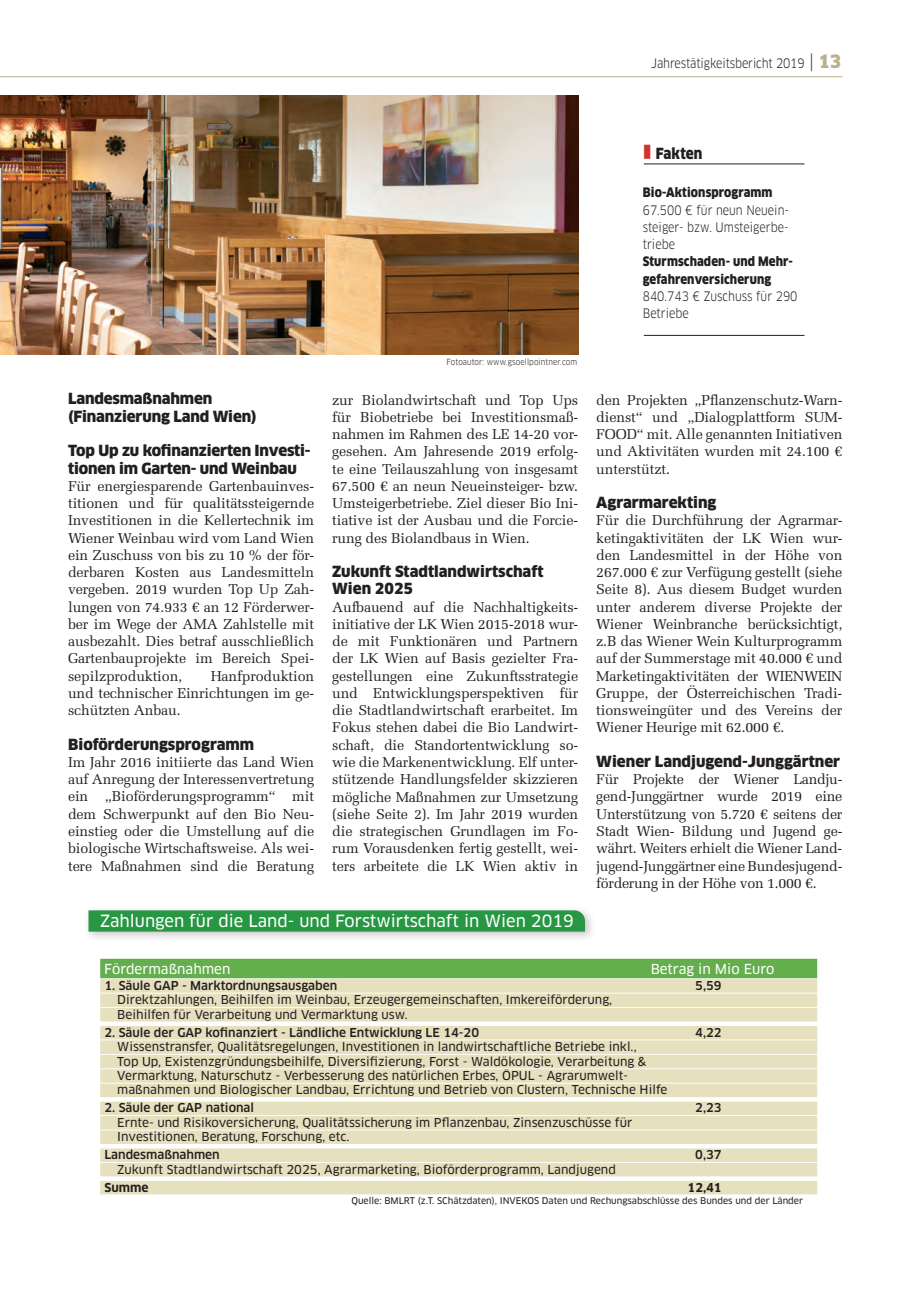
<style>
.page{position:relative;width:919px;height:1289px;background:#fff}
.page>*{position:absolute;margin:0;border:0;box-sizing:border-box;transform-origin:0 0}
.t1{font:16.5px "Clan OT News";color:#fff}
.t2{font:900 15px/17.2px "Clan OT";letter-spacing:-.01em;color:#231f20}
.t3{font:900 15px "Clan OT";letter-spacing:-.01em;color:#231f20;scale:.9 1}
.t4{font:14.25px/17.2px "Melior LT Std";letter-spacing:-.01em;color:#231f20;text-align:justify}
.t5{font:13.5px "Clan OT News";color:#fff}
.t6{font:12.75px/17.2px "Clan OT";color:#231f20;text-align:justify;scale:.87 1}
.t7{font:900 12.75px/17.2px "Clan OT";letter-spacing:.01em;color:#231f20;scale:.9 1}
.t8{font:12px/14.4px "Clan OT News";color:#231f20}
.t9{font:500 12px "Clan OT";color:#231f20}
.t10{font:700 12px "Clan OT";color:#231f20}
.t11{font:9px "Clan OT News";color:#231f20}
.t12{font:8.25px "Clan OT";letter-spacing:.01em;color:#231f20;scale:.9 1}
.s1{font-size:18px}
.s2{font-weight:900;font-size:18px;color:#b9b289}
.s3{color:#fff}
</style>
<div class="page">
<hr style="left:13px;top:76px;width:829px;height:1px;background:#b9b289">
<svg style="left:0;top:76px;width:13px;height:1px"></svg>
<hr style="left:643px;top:164px;width:161px;height:1px;background:#231f20">
<hr style="left:643px;top:335px;width:161px;height:1px;background:#231f20">
<img style="left:0;top:95px;width:578px;height:259px">
<svg style="left:100px;top:978px;width:478px;height:76px"></svg>
<div style="left:100px;top:958px;width:717px;height:20px;background:#64ae4d"></div>
<div style="left:100px;top:979px;width:717px;height:13px;background:#e7e0be"></div>
<div style="left:100px;top:993px;width:717px;height:14px;background:#e7e0be"></div>
<div style="left:100px;top:1007px;width:717px;height:14px;background:#e7e0be"></div>
<div style="left:100px;top:1025px;width:717px;height:14px;background:#e7e0be"></div>
<div style="left:100px;top:1040px;width:717px;height:13px;background:#e7e0be"></div>
<div style="left:100px;top:1054px;width:717px;height:14px;background:#e7e0be"></div>
<div style="left:100px;top:1069px;width:717px;height:13px;background:#e7e0be"></div>
<div style="left:100px;top:1083px;width:717px;height:14px;background:#e7e0be"></div>
<div style="left:100px;top:1101px;width:717px;height:14px;background:#e7e0be"></div>
<div style="left:100px;top:1115px;width:717px;height:14px;background:#e7e0be"></div>
<div style="left:100px;top:1130px;width:717px;height:13px;background:#e7e0be"></div>
<div style="left:100px;top:1148px;width:717px;height:13px;background:#e7e0be"></div>
<div style="left:100px;top:1162px;width:717px;height:14px;background:#e7e0be"></div>
<div style="left:100px;top:1180px;width:717px;height:14px;background:#e7e0be"></div>
<div style="left:83px;top:904px;width:513px;height:39px;background:#231f20;opacity:.25"></div>
<div style="left:88px;top:910px;width:497px;height:21px;background:#289743"></div>
<p class="t6" style="left:651px;top:54px;width:220px">Jahrestätigkeitsbericht 2019 <span class="s1">|</span> <span class="s2">13</span></p>
<p class="t2" style="left:68px;top:390px;width:190px">Landesmaßnahmen (Finanzierung Land Wien)</p>
<p class="t2" style="left:68px;top:442px;width:244px">Top Up zu kofinanzierten Investi&shy;tionen im Garten- und Weinbau</p>
<p class="t4" style="left:68px;top:477px;width:247px">Für energiesparende Gartenbauinves&shy;titionen und für qualitätssteigernde Investitionen in die Kellertechnik im Wiener Weinbau wird vom Land Wien ein Zuschuss von bis zu 10 % der för&shy;derbaren Kosten aus Landesmitteln vergeben. 2019 wurden Top Up Zah&shy;lungen von 74.933 € an 12 Förderwer&shy;ber im Wege der AMA Zahlstelle mit ausbezahlt. Dies betraf ausschließlich Gartenbauprojekte im Bereich Spei&shy;sepilzproduktion,</p>
<p class="t4" style="left:68px;top:667px;width:247px;text-indent:143px">Hanfproduktion und technischer Einrichtungen im ge&shy;schützten Anbau.</p>
<p class="t2" style="left:68px;top:735px;width:187px">Bioförderungsprogramm</p>
<p class="t4" style="left:68px;top:753px;width:247px">Im Jahr 2016 initiierte das Land Wien auf Anregung der Interessenvertretung ein „Bioförderungsprogramm“ mit dem Schwerpunkt auf den Bio Neu&shy;einstieg oder die Umstellung auf die biologische Wirtschaftsweise. Als wei&shy;tere Maßnahmen sind die Beratung</p>
<p class="t12" style="left:446px;top:357px;width:147px">Fotoautor: www.gsoellpointner.com</p>
<p class="t4" style="left:332px;top:391px;width:247px">zur Biolandwirtschaft und Top Ups für Biobetriebe bei Investitionsmaß&shy;nahmen im Rahmen des LE 14-20 vor&shy;gesehen. Am Jahresende 2019 erfolg&shy;te eine Teilauszahlung von insgesamt 67.500 € an neun Neueinsteiger- bzw.<br>Umsteigerbetriebe. Ziel dieser Bio Ini&shy;tiative ist der Ausbau und die Forcie&shy;rung des Biolandbaus in Wien.</p>
<p class="t2" style="left:332px;top:563px;width:213px">Zukunft Stadtlandwirtschaft<br>Wien 2025</p>
<p class="t4" style="left:332px;top:598px;width:247px">Aufbauend auf die Nachhaltigkeits&shy;initiative der LK Wien 2015-2018 wur&shy;de mit Funktionären und Partnern der LK Wien auf Basis gezielter Fra&shy;gestellungen eine Zukunftsstrategie und Entwicklungsperspektiven für die Stadtlandwirtschaft erarbeitet. Im Fokus stehen dabei die Bio Landwirt&shy;schaft, die Standortentwicklung so&shy;wie die Markenentwicklung. Elf unter&shy;stützende Handlungsfelder skizzieren mögliche Maßnahmen zur Umsetzung (siehe Seite 2). Im Jahr 2019 wurden die strategischen Grundlagen im Fo&shy;rum Vorausdenken fertig gestellt, wei&shy;ters arbeitete die LK Wien aktiv in</p>
<p class="t1" style="left:100px;top:910px;width:475px">Zahlungen für die Land- und Forstwirtschaft in Wien 2019</p>
<p class="t3" style="left:642px;top:145px;width:68px"><span class="s3">○</span> Fakten</p>
<p class="t7" style="left:642px;top:184px;width:146px">Bio-Aktionsprogramm</p>
<p class="t6" style="left:642px;top:201px;width:170px">67.500 € für neun Neuein&shy;steiger- bzw. Umsteigerbe&shy;triebe</p>
<p class="t7" style="left:642px;top:253px;width:168px">Sturmschaden- und Mehr&shy;gefahrenversicherung</p>
<p class="t6" style="left:642px;top:287px;width:179px">840.743 € Zuschuss für 290<br>Betriebe</p>
<p class="t4" style="left:596px;top:391px;width:247px">den Projekten „Pflanzenschutz-Warn&shy;dienst“ und „Dialogplattform SUM-FOOD“ mit. Alle genannten Initiativen und Aktivitäten wurden mit 24.100 € unterstützt.</p>
<p class="t2" style="left:596px;top:494px;width:122px">Agrarmarekting</p>
<p class="t4" style="left:596px;top:512px;width:247px">Für die Durchführung der Agrarmar&shy;ketingaktivitäten der LK Wien wur&shy;den Landesmittel in der Höhe von 267.000 € zur Verfügung gestellt (siehe Seite 8). Aus diesem Budget wurden unter anderem diverse Projekte der Wiener Weinbranche berücksichtigt, z.B das Wiener Wein Kulturprogramm auf der Summerstage mit 40.000 € und Marketingaktivitäten der WIENWEIN Gruppe, der Österreichischen Tradi&shy;tionsweingüter und des Vereins der Wiener Heurige mit 62.000 €.</p>
<p class="t2" style="left:596px;top:752px;width:245px">Wiener Landjugend-Junggärtner</p>
<p class="t4" style="left:596px;top:770px;width:247px">Für Projekte der Wiener Landju&shy;gend-Junggärtner wurde 2019 eine Unterstützung von 5.720 € seitens der Stadt Wien- Bildung und Jugend ge&shy;währt. Weiters erhielt die Wiener Land&shy;jugend-Junggärtner eine Bundesjugend&shy;förderung in der Höhe von 1.000 €.</p>
<p class="t5" style="left:104px;top:961px;width:128px">Fördermaßnahmen</p>
<p class="t5" style="left:650px;top:961px;width:125px">Betrag in Mio Euro</p>
<p class="t9" style="left:104px;top:978px;width:234px">1. Säule GAP - Marktordnungsausgaben</p>
<p class="t9" style="left:695px;top:978px;width:28px">5,59</p>
<p class="t8" style="left:117px;top:992px;width:496px">Direktzahlungen, Beihilfen im Weinbau, Erzeugergemeinschaften, Imkereiförderung,<br>Beihilfen für Verarbeitung und Vermarktung usw.</p>
<p class="t9" style="left:104px;top:1025px;width:376px">2. Säule der GAP kofinanziert - Ländliche Entwicklung LE 14-20</p>
<p class="t9" style="left:695px;top:1025px;width:28px">4,22</p>
<p class="t8" style="left:117px;top:1039px;width:552px">Wissenstransfer, Qualitätsregelungen, Investitionen in landwirtschaftliche Betriebe inkl.,<br>Top Up, Existenzgründungsbeihilfe, Diversifizierung, Forst - Waldökologie, Verarbeitung &amp; Vermarktung, Naturschutz - Verbesserung des natürlichen Erbes, ÖPUL - Agrarumwelt&shy;maßnahmen und Biologischer Landbau, Errichtung und Betrieb von Clustern, Technische Hilfe</p>
<p class="t9" style="left:104px;top:1100px;width:151px">2. Säule der GAP national</p>
<p class="t9" style="left:695px;top:1100px;width:28px">2,23</p>
<p class="t8" style="left:117px;top:1115px;width:516px">Ernte- und Risikoversicherung, Qualitätssicherung im Pflanzenbau, Zinsenzuschüsse für<br>Investitionen, Beratung, Forschung, etc.</p>
<p class="t9" style="left:104px;top:1147px;width:117px">Landesmaßnahmen</p>
<p class="t9" style="left:695px;top:1147px;width:28px">0,37</p>
<p class="t8" style="left:117px;top:1161px;width:500px">Zukunft Stadtlandwirtschaft 2025, Agrarmarketing, Bioförderprogramm, Landjugend</p>
<p class="t10" style="left:104px;top:1180px;width:46px">Summe</p>
<p class="t10" style="left:687px;top:1180px;width:35px">12,41</p>
<p class="t11" style="left:351px;top:1195px;width:453px">Quelle: BMLRT (z.T. SChätzdaten), INVEKOS Daten und Rechungsabschlüsse des Bundes und der Länder</p>
</div>
